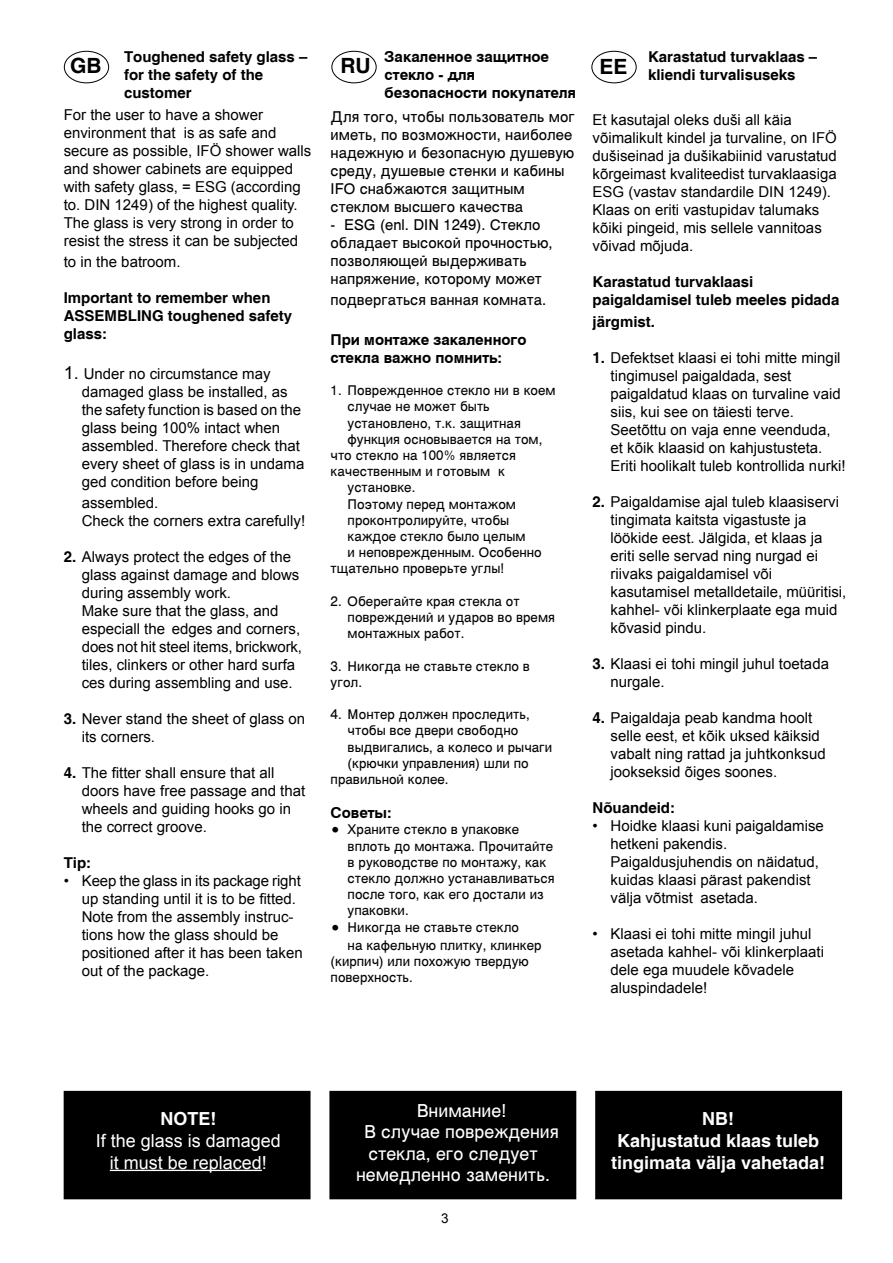
<style>
.page{position:relative;width:893px;height:1263px;background:#fff}
.page>*{position:absolute;margin:0;border:0;box-sizing:border-box;transform-origin:0 0}
.t1{font:700 21px "Helvetica";color:#000}
.t2{font:18px/21.6px "Swiss Cyr";color:#fff;text-align:center}
.t3{font:700 18px/21.6px "Helvetica";color:#fff;text-align:center}
.t4{font:18px/21.6px "Helvetica";color:#fff;text-align:center}
.t5{font:15px/18px "Helvetica";color:#000}
.t6{font:15px/18px "Swiss Cyr";color:#000}
.t7{font:700 15px/18px "Helvetica";color:#000}
.t8{font:700 15px/18px "Swiss 721 BT";color:#000}
.t9{font:13.5px/16.2px "Swiss Cyr";color:#000}
.t10{font:13.5px "Helvetica";color:#000}
.s1{font-family:"Arial";font-size:18px}
.s2{font-weight:700}
</style>
<div class="page">
<div style="left:64px;top:51px;width:45px;height:32px;border:1px solid #000;border-radius:50%"></div>
<div style="left:64px;top:1091px;width:246px;height:108px;background:#000"></div>
<hr style="left:110px;top:1170px;width:152px;height:1px;background:#fff">
<div style="left:330px;top:1091px;width:246px;height:108px;background:#000"></div>
<div style="left:332px;top:51px;width:44px;height:32px;border:1px solid #000;border-radius:50%"></div>
<div style="left:592px;top:51px;width:44px;height:32px;border:1px solid #000;border-radius:50%"></div>
<div style="left:596px;top:1091px;width:246px;height:108px;background:#000"></div>
<h1 class="t1" style="left:70px;top:53px;width:33px">GB</h1>
<p class="t7" style="left:124px;top:48px;width:185px">Toughened safety glass – for the safety of the customer</p>
<p class="t5" style="left:64px;top:105px;width:249px">For the user to have a shower environment that is as safe and secure as possible, IFÖ shower walls and shower cabinets are equipped with safety glass, = ESG (according to. DIN 1249) of the highest quality.<br>The glass is very strong in order to resist the stress it can be subjected</p>
<p class="t5" style="left:64px;top:253px;width:118px">to in the batroom.</p>
<p class="t7" style="left:64px;top:290px;width:230px">Important to remember when<br>ASSEMBLING toughened safety glass:</p>
<p class="t5" style="left:82px;top:365px;width:224px;text-indent:-18px"><span class="s1">1.</span> Under no circumstance may damaged glass be installed, as the safety function is based on the glass being 100% intact when assembled. Therefore check that every sheet of glass is in undama ged condition before being</p>
<p class="t5" style="left:82px;top:494px;width:225px">assembled.<br>Check the corners extra carefully!</p>
<p class="t5" style="left:82px;top:548px;width:222px;text-indent:-18px"><span class="s2">2.</span> Always protect the edges of the glass against damage and blows during assembly work.<br>Make sure that the glass, and especiall the edges and corners, does not hit steel items, brickwork, tiles, clinkers or other hard surfa ces during assembling and use.</p>
<p class="t5" style="left:82px;top:710px;width:225px;text-indent:-18px"><span class="s2">3.</span> Never stand the sheet of glass on its corners.</p>
<p class="t5" style="left:82px;top:764px;width:225px;text-indent:-18px"><span class="s2">4.</span> The fitter shall ensure that all doors have free passage and that wheels and guiding hooks go in the correct groove.</p>
<p class="t7" style="left:64px;top:855px;width:29px">Tip:</p>
<p class="t5" style="left:82px;top:872px;width:222px;text-indent:-18px">• Keep the glass in its package right up standing until it is to be fitted.<br>Note from the assembly instruc&shy;tions how the glass should be positioned after it has been taken out of the package.</p>
<h1 class="t1" style="left:340px;top:53px;width:32px">RU</h1>
<p class="t8" style="left:385px;top:48px;width:193px">Закаленное защитное стекло - для безопасности покупателя</p>
<p class="t6" style="left:331px;top:107px;width:246px">Для того, чтобы пользователь мог иметь, по возможности, наиболее надежную и безопасную душевую среду, душевые стенки и кабины<br>IFO снабжаются защитным стеклом высшего качества</p>
<p class="t6" style="left:331px;top:215px;width:224px">- ESG (enl. DIN 1249). Стекло обладает высокой прочностью, позволяющей выдерживать напряжение, которому может</p>
<p class="t6" style="left:331px;top:291px;width:217px">подвергаться ванная комната.</p>
<p class="t8" style="left:331px;top:330px;width:197px">При монтаже закаленного стекла важно помнить:</p>
<p class="t9" style="left:331px;top:382px;width:227px">1. Поврежденное стекло ни в коем</p>
<p class="t9" style="left:348px;top:398px;width:144px">случае не может быть</p>
<p class="t9" style="left:348px;top:415px;width:175px">установлено, т.к. защитная</p>
<p class="t9" style="left:348px;top:431px;width:196px">функция основывается на том,</p>
<p class="t9" style="left:331px;top:447px;width:187px">что стекло на 100% является</p>
<p class="t9" style="left:331px;top:463px;width:176px">качественным и готовым к</p>
<p class="t9" style="left:348px;top:479px;width:69px">установке.</p>
<p class="t9" style="left:348px;top:496px;width:170px">Поэтому перед монтажом</p>
<p class="t9" style="left:348px;top:512px;width:163px">проконтролируйте, чтобы</p>
<p class="t9" style="left:348px;top:528px;width:179px">каждое стекло было целым</p>
<p class="t9" style="left:348px;top:544px;width:196px">и неповрежденным. Особенно</p>
<p class="t9" style="left:331px;top:560px;width:175px">тщательно проверьте углы!</p>
<p class="t9" style="left:348px;top:593px;width:209px;text-indent:-17px">2. Оберегайте края стекла от повреждений и ударов во время монтажных работ.</p>
<p class="t9" style="left:331px;top:658px;width:201px">3. Никогда не ставьте стекло в угол.</p>
<p class="t9" style="left:331px;top:706px;width:201px">4. Монтер должен проследить,</p>
<p class="t9" style="left:348px;top:722px;width:172px">чтобы все двери свободно</p>
<p class="t9" style="left:348px;top:739px;width:206px">выдвигались, а колесо и рычаги</p>
<p class="t9" style="left:348px;top:755px;width:183px">(крючки управления) шли по</p>
<p class="t9" style="left:331px;top:771px;width:120px">правильной колее.</p>
<p class="t8" style="left:331px;top:803px;width:63px">Советы:</p>
<p class="t9" style="left:348px;top:821px;width:208px;text-indent:-17px">• Храните стекло в упаковке вплоть до монтажа. Прочитайте в руководстве по монтажу, как стекло должно устанавливаться после того, как его достали из упаковки.</p>
<p class="t9" style="left:348px;top:918px;width:195px;line-height:18px;text-indent:-17px">• Никогда не ставьте стекло<br>на кафельную плитку, клинкер</p>
<p class="t9" style="left:331px;top:953px;width:200px">(кирпич) или похожую твердую поверхность.</p>
<h1 class="t1" style="left:600px;top:54px;width:30px">EE</h1>
<p class="t7" style="left:648px;top:48px;width:171px">Karastatud turvaklaas – kliendi turvalisuseks</p>
<p class="t5" style="left:593px;top:111px;width:246px">Et kasutajal oleks duši all käia võimalikult kindel ja turvaline, on IFÖ dušiseinad ja dušikabiinid varustatud kõrgeimast kvaliteedist turvaklaasiga ESG (vastav standardile DIN 1249).<br>Klaas on eriti vastupidav talumaks kõiki pingeid, mis sellele vannitoas võivad mõjuda.</p>
<p class="t7" style="left:593px;top:273px;width:248px">Karastatud turvaklaasi paigaldamisel tuleb meeles pidada</p>
<p class="t7" style="left:593px;top:313px;width:64px">järgmist.</p>
<p class="t5" style="left:611px;top:348px;width:237px;text-indent:-18px"><span class="s2">1.</span> Defektset klaasi ei tohi mitte mingil tingimusel paigaldada, sest paigaldatud klaas on turvaline vaid siis, kui see on täiesti terve.<br>Seetõttu on vaja enne veenduda, et kõik klaasid on kahjustusteta.<br>Eriti hoolikalt tuleb kontrollida nurki!</p>
<p class="t5" style="left:611px;top:492px;width:237px;text-indent:-18px"><span class="s2">2.</span> Paigaldamise ajal tuleb klaasiservi tingimata kaitsta vigastuste ja löökide eest. Jälgida, et klaas ja eriti selle servad ning nurgad ei riivaks paigaldamisel või kasutamisel metalldetaile, müüritisi, kahhel- või klinkerplaate ega muid kõvasid pindu.</p>
<p class="t5" style="left:611px;top:654px;width:220px;text-indent:-18px"><span class="s2">3.</span> Klaasi ei tohi mingil juhul toetada nurgale.</p>
<p class="t5" style="left:611px;top:708px;width:217px;text-indent:-18px"><span class="s2">4.</span> Paigaldaja peab kandma hoolt selle eest, et kõik uksed käiksid vabalt ning rattad ja juhtkonksud jookseksid õiges soones.</p>
<p class="t7" style="left:593px;top:799px;width:84px">Nõuandeid:</p>
<p class="t5" style="left:611px;top:816px;width:215px;text-indent:-18px">• Hoidke klaasi kuni paigaldamise hetkeni pakendis.<br>Paigaldusjuhendis on näidatud, kuidas klaasi pärast pakendist välja võtmist asetada.</p>
<p class="t5" style="left:611px;top:924px;width:215px;text-indent:-18px">• Klaasi ei tohi mitte mingil juhul asetada kahhel- või klinkerplaati dele ega muudele kõvadele aluspindadele!</p>
<p class="t3" style="left:160px;top:1109px;width:57px">NOTE!</p>
<p class="t4" style="left:96px;top:1130px;width:187px">If the glass is damaged it must be replaced!</p>
<p class="t2" style="left:356px;top:1099px;width:204px">Внимание!<br>В случае повреждения стекла, его следует немедленно заменить.</p>
<p class="t10" style="left:441px;top:1209px;width:9px">3</p>
<p class="t3" style="left:611px;top:1109px;width:216px">NB!<br>Kahjustatud klaas tuleb tingimata välja vahetada!</p>
</div>
